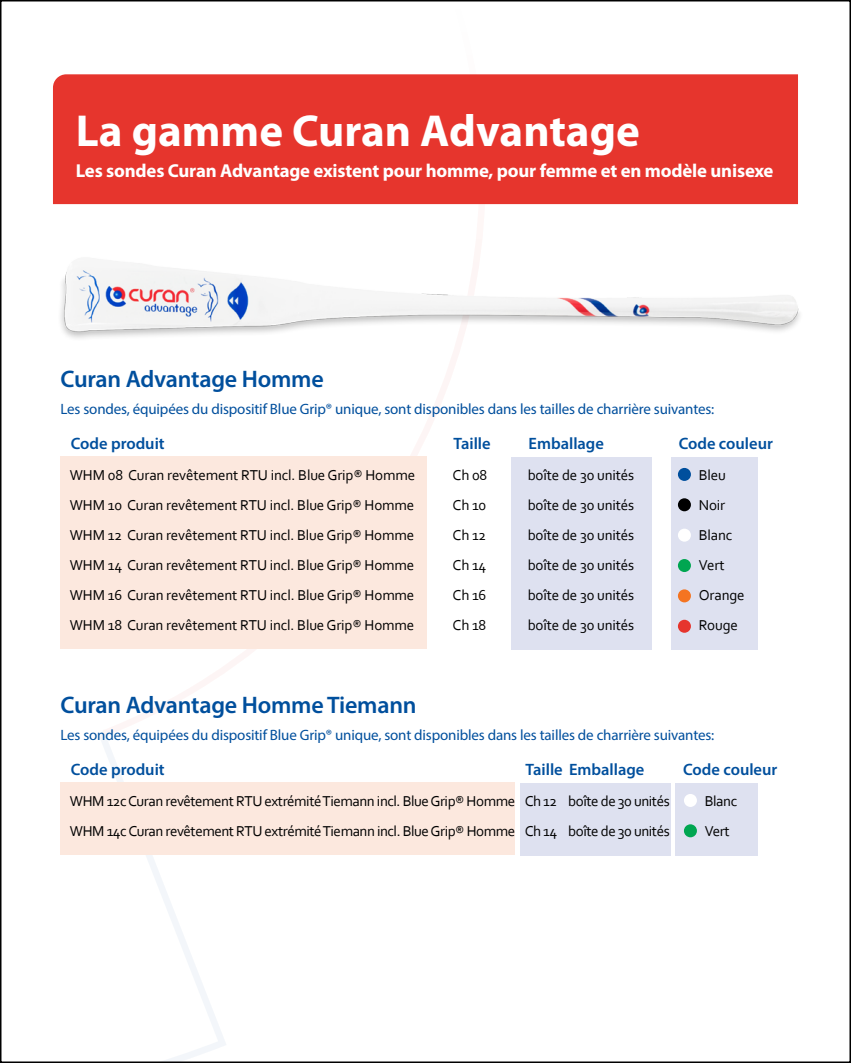
<style>
.page{position:relative;width:851px;height:1063px;background:#fff}
.page>*{position:absolute;margin:0;border:0;box-sizing:border-box;transform-origin:0 0}
.t1{font:700 45px "Myriad Pro";color:#fff}
.t2{font:600 24px "Myriad Pro";letter-spacing:-.01em;color:#004f9d}
.t3{font:700 18.75px "Myriad Pro";letter-spacing:-.01em;color:#fff}
.t4{font:600 16.5px "Myriad Pro";color:#004f9d}
.t5{font:15px "Corbel";letter-spacing:-.01em;color:#000}
.t6{font:15px "Myriad Pro";letter-spacing:-.01em;color:#004f9d}
.t7{font:15px "Corbel";letter-spacing:-.03em;color:#000}
</style>
<div class="page">
<svg style="left:102px;top:743px;width:124px;height:317px"></svg>
<div style="left:60px;top:456px;width:367px;height:193px;background:#fce8de"></div>
<div style="left:671px;top:457px;width:86px;height:192px;background:#dee1f0"></div>
<div style="left:510px;top:457px;width:141px;height:192px;background:#dee1f0"></div>
<div style="left:677px;top:468px;width:13px;height:13px;background:#004f9d;border-radius:50%"></div>
<div style="left:677px;top:620px;width:13px;height:13px;background:#e6352d;border-radius:50%"></div>
<div style="left:677px;top:589px;width:13px;height:13px;background:#f47421;border-radius:50%"></div>
<div style="left:677px;top:559px;width:13px;height:13px;background:#00a651;border-radius:50%"></div>
<div style="left:677px;top:529px;width:13px;height:13px;background:#fff;border-radius:50%"></div>
<div style="left:677px;top:498px;width:13px;height:13px;background:#000;border-radius:50%"></div>
<img style="left:60px;top:263px;width:740px;height:75px">
<div style="left:53px;top:74px;width:744px;height:130px;background:#e6352d"></div>
<div style="left:60px;top:782px;width:455px;height:73px;background:#fce8de"></div>
<div style="left:675px;top:783px;width:82px;height:72px;background:#dee1f0"></div>
<div style="left:520px;top:783px;width:151px;height:72px;background:#dee1f0"></div>
<div style="left:683px;top:794px;width:13px;height:13px;background:#fff;border-radius:50%"></div>
<div style="left:683px;top:824px;width:13px;height:13px;background:#00a651;border-radius:50%"></div>
<h1 class="t1" style="left:76px;top:106px;width:565px">La gamme Curan Advantage</h1>
<p class="t3" style="left:76px;top:160px;width:699px">Les sondes Curan Advantage existent pour homme, pour femme et en modèle unisexe</p>
<h2 class="t2" style="left:60px;top:364px;width:265px">Curan Advantage Homme</h2>
<p class="t6" style="left:60px;top:400px;width:655px">Les sondes, équipées du dispositif Blue Grip® unique, sont disponibles dans les tailles de charrière suivantes:</p>
<p class="t4" style="left:71px;top:433px;width:95px">Code produit</p>
<p class="t4" style="left:453px;top:433px;width:39px">Taille</p>
<p class="t4" style="left:528px;top:433px;width:77px">Emballage</p>
<p class="t4" style="left:678px;top:433px;width:96px">Code couleur</p>
<p class="t5" style="left:70px;top:466px;width:347px">WHM 08 Curan revêtement RTU incl. Blue Grip® Homme</p>
<p class="t5" style="left:452px;top:466px;width:36px">Ch 08</p>
<p class="t5" style="left:527px;top:466px;width:108px">boîte de 30 unités</p>
<p class="t5" style="left:698px;top:466px;width:29px">Bleu</p>
<p class="t5" style="left:70px;top:496px;width:346px">WHM 10 Curan revêtement RTU incl. Blue Grip® Homme</p>
<p class="t5" style="left:452px;top:496px;width:35px">Ch 10</p>
<p class="t5" style="left:527px;top:496px;width:108px">boîte de 30 unités</p>
<p class="t5" style="left:698px;top:496px;width:28px">Noir</p>
<p class="t5" style="left:70px;top:526px;width:346px">WHM 12 Curan revêtement RTU incl. Blue Grip® Homme</p>
<p class="t5" style="left:452px;top:526px;width:35px">Ch 12</p>
<p class="t5" style="left:527px;top:526px;width:108px">boîte de 30 unités</p>
<p class="t5" style="left:698px;top:526px;width:35px">Blanc</p>
<p class="t5" style="left:70px;top:556px;width:346px">WHM 14 Curan revêtement RTU incl. Blue Grip® Homme</p>
<p class="t5" style="left:452px;top:556px;width:35px">Ch 14</p>
<p class="t5" style="left:527px;top:556px;width:108px">boîte de 30 unités</p>
<p class="t5" style="left:698px;top:556px;width:27px">Vert</p>
<p class="t5" style="left:70px;top:586px;width:346px">WHM 16 Curan revêtement RTU incl. Blue Grip® Homme</p>
<p class="t5" style="left:452px;top:586px;width:35px">Ch 16</p>
<p class="t5" style="left:527px;top:586px;width:108px">boîte de 30 unités</p>
<p class="t5" style="left:698px;top:586px;width:47px">Orange</p>
<p class="t5" style="left:70px;top:616px;width:346px">WHM 18 Curan revêtement RTU incl. Blue Grip® Homme</p>
<p class="t5" style="left:452px;top:616px;width:35px">Ch 18</p>
<p class="t5" style="left:527px;top:616px;width:108px">boîte de 30 unités</p>
<p class="t5" style="left:698px;top:616px;width:41px">Rouge</p>
<h2 class="t2" style="left:60px;top:690px;width:357px">Curan Advantage Homme Tiemann</h2>
<p class="t6" style="left:60px;top:726px;width:655px">Les sondes, équipées du dispositif Blue Grip® unique, sont disponibles dans les tailles de charrière suivantes:</p>
<p class="t4" style="left:71px;top:759px;width:95px">Code produit</p>
<p class="t4" style="left:525px;top:759px;width:120px">Taille Emballage</p>
<p class="t4" style="left:683px;top:759px;width:96px">Code couleur</p>
<p class="t7" style="left:70px;top:792px;width:601px">WHM 12c Curan revêtement RTU extrémité Tiemann incl. Blue Grip® Homme Ch 12 boîte de 30 unités</p>
<p class="t5" style="left:704px;top:792px;width:34px">Blanc</p>
<p class="t7" style="left:70px;top:822px;width:601px">WHM 14c Curan revêtement RTU extrémité Tiemann incl. Blue Grip® Homme Ch 14 boîte de 30 unités</p>
<p class="t5" style="left:704px;top:822px;width:26px">Vert</p>
</div>
